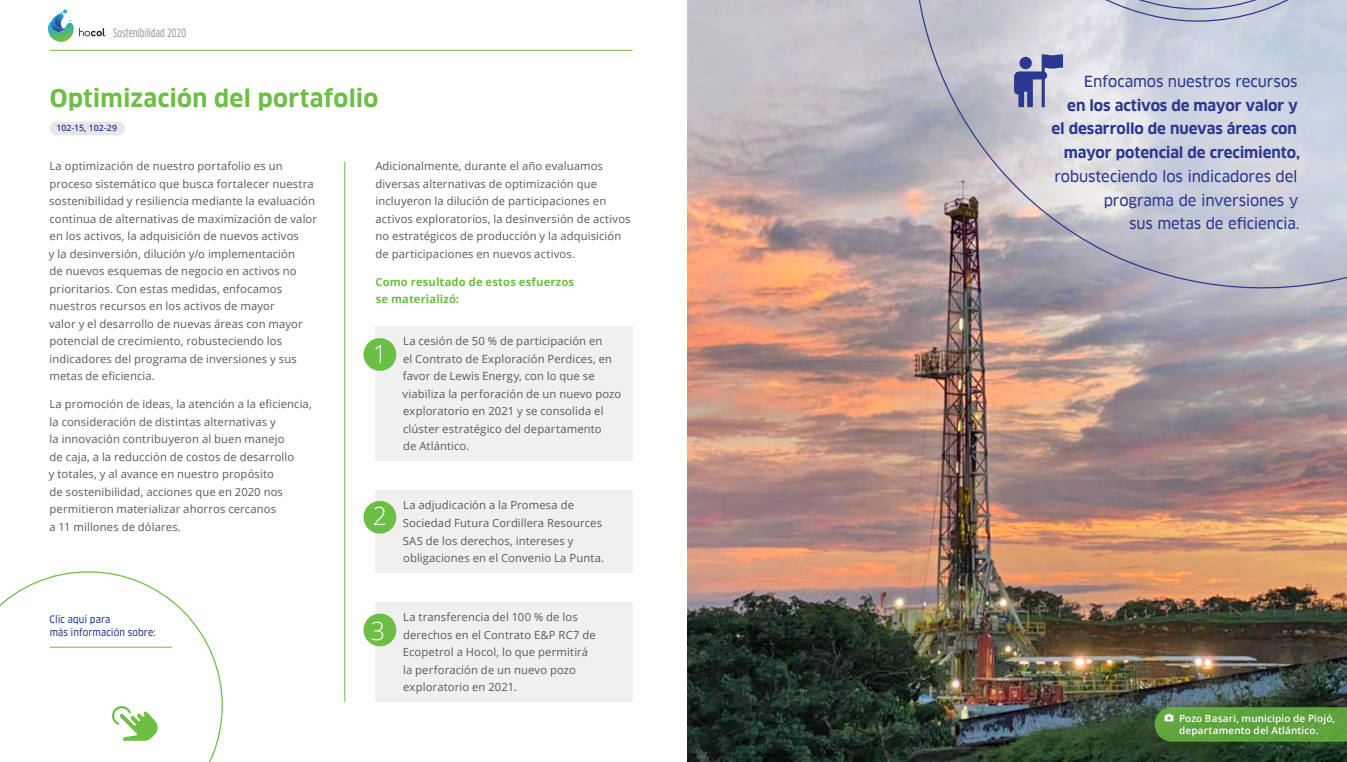
<style>
.page{position:relative;width:1347px;height:762px;background:#fff}
.page>*{position:absolute;margin:0;border:0;box-sizing:border-box;transform-origin:0 0}
.t1{font:300 25px "Open Sans";color:#fff}
.T2{font:700 23.75px "Clan Pro";letter-spacing:.01em;color:#6cbf44}
.destacado{font:15px/23.8px "Clan Pro News";letter-spacing:-.01em;color:#2b388f;text-align:right}
.Texto_fondo{font:11.25px/17.5px "Open Sans";letter-spacing:.01em;color:#58595b}
.texto_fondo_literal{font:11.25px/17.5px "Open Sans";letter-spacing:.01em;color:#58595b}
.Texto_fondo-2{font:700 11.25px/17.5px "Open Sans";letter-spacing:.01em;color:#6cbf44}
.t2{font:11.25px "Clan Pro Cond News";color:#939598}
.t3{font:600 10px/12.5px "Open Sans";letter-spacing:.015em;color:#fff;text-align:center}
.texto_hipervinculo{font:10px/13.8px "Clan Pro Narr News";letter-spacing:.005em;color:#2b388f}
.gri{font:600 8.75px "Open Sans";letter-spacing:.005em;color:#2b388f}
.s1{font-family:"Clan Pro";font-weight:700}
.s2{font-family:"camara";font-weight:400;font-size:8.75px}
</style>
<div class="page">
<hr style="left:344px;top:161px;width:1px;height:541px;background:#6cbf44">
<img style="left:687px;top:0;width:659px;height:762px">
<svg style="left:869px;top:0;width:477px;height:335px;background:#bebdc6"></svg>
<svg style="left:0;top:571px;width:223px;height:191px"></svg>
<div style="left:375px;top:326px;width:257px;height:135px;background:#f0f0f0"></div>
<div style="left:363px;top:338px;width:33px;height:33px;background:#6cbf44;border-radius:50%"></div>
<div style="left:375px;top:602px;width:257px;height:100px;background:#f0f0f0"></div>
<div style="left:363px;top:613px;width:33px;height:33px;background:#6cbf44;border-radius:50%"></div>
<div style="left:375px;top:490px;width:257px;height:83px;background:#f0f0f0"></div>
<div style="left:363px;top:501px;width:33px;height:33px;background:#6cbf44;border-radius:50%"></div>
<div style="left:1154px;top:707px;width:192px;height:34px;background:#5da43d"></div>
<div style="left:56px;top:122px;width:61px;height:13px;background:#e6e7e8"></div>
<svg style="left:117px;top:122px;width:1px;height:13px"></svg>
<svg style="left:1014px;top:54px;width:49px;height:53px;background:#8b90ba"></svg>
<svg style="left:48px;top:10px;width:57px;height:32px"></svg>
<hr style="left:50px;top:50px;width:582px;height:1px;background:#6cbf44">
<p class="t2" style="left:113px;top:26px;width:74px">Sostenibilidad 2020</p>
<p class="T2" style="left:50px;top:85px;width:330px">Optimización del portafolio</p>
<p class="gri" style="left:56px;top:122px;width:62px">102-15, 102-29</p>
<p class="Texto_fondo" style="left:49px;top:157px;width:270px">La optimización de nuestro portafolio es un proceso sistemático que busca fortalecer nuestra sostenibilidad y resiliencia mediante la evaluación continua de alternativas de maximización de valor en los activos, la adquisición de nuevos activos<br>y la desinversión, dilución y/o implementación<br>de nuevos esquemas de negocio en activos no prioritarios. Con estas medidas, enfocamos nuestros recursos en los activos de mayor<br>valor y el desarrollo de nuevas áreas con mayor potencial de crecimiento, robusteciendo los indicadores del programa de inversiones y sus metas de eficiencia.</p>
<p class="Texto_fondo" style="left:49px;top:395px;width:264px">La promoción de ideas, la atención a la eficiencia, la consideración de distintas alternativas y<br>la innovación contribuyeron al buen manejo<br>de caja, a la reducción de costos de desarrollo<br>y totales, y al avance en nuestro propósito<br>de sostenibilidad, acciones que en 2020 nos permitieron materializar ahorros cercanos<br>a 11 millones de dólares.</p>
<p class="texto_hipervinculo" style="left:50px;top:612px;width:108px">Clic aquí para<br>más información sobre:</p>
<p class="Texto_fondo" style="left:375px;top:157px;width:257px">Adicionalmente, durante el año evaluamos diversas alternativas de optimización que incluyeron la dilución de participaciones en activos exploratorios, la desinversión de activos no estratégicos de producción y la adquisición de participaciones en nuevos activos.</p>
<p class="Texto_fondo-2" style="left:375px;top:273px;width:200px">Como resultado de estos esfuerzos se materializó:</p>
<p class="t1" style="left:373px;top:337px;width:16px">1</p>
<p class="texto_fondo_literal" style="left:402px;top:332px;width:220px">La cesión de 50 % de participación en<br>el Contrato de Exploración Perdices, en favor de Lewis Energy, con lo que se viabiliza la perforación de un nuevo pozo exploratorio en 2021 y se consolida el clúster estratégico del departamento<br>de Atlántico.</p>
<p class="t1" style="left:373px;top:499px;width:16px">2</p>
<p class="texto_fondo_literal" style="left:403px;top:496px;width:203px">La adjudicación a la Promesa de Sociedad Futura Cordillera Resources SAS de los derechos, intereses y obligaciones en el Convenio La Punta.</p>
<p class="t1" style="left:371px;top:613px;width:16px">3</p>
<p class="texto_fondo_literal" style="left:403px;top:608px;width:194px">La transferencia del 100 % de los derechos en el Contrato E&amp;P RC7 de<br>Ecopetrol a Hocol, lo que permitirá la perforación de un nuevo pozo exploratorio en 2021.</p>
<p class="destacado" style="left:1051px;top:70px;width:250px">Enfocamos nuestros recursos<br><span class="s1">en los activos de mayor valor y<br>el desarrollo de nuevas áreas con mayor potencial de crecimiento, </span>robusteciendo los indicadores del programa de inversiones y<br>sus metas de eficiencia.</p>
<p class="t3" style="left:1164px;top:712px;width:172px"><span class="s2">A</span> Pozo Basari, municipio de Piojó, departamento del Atlántico.</p>
</div>
